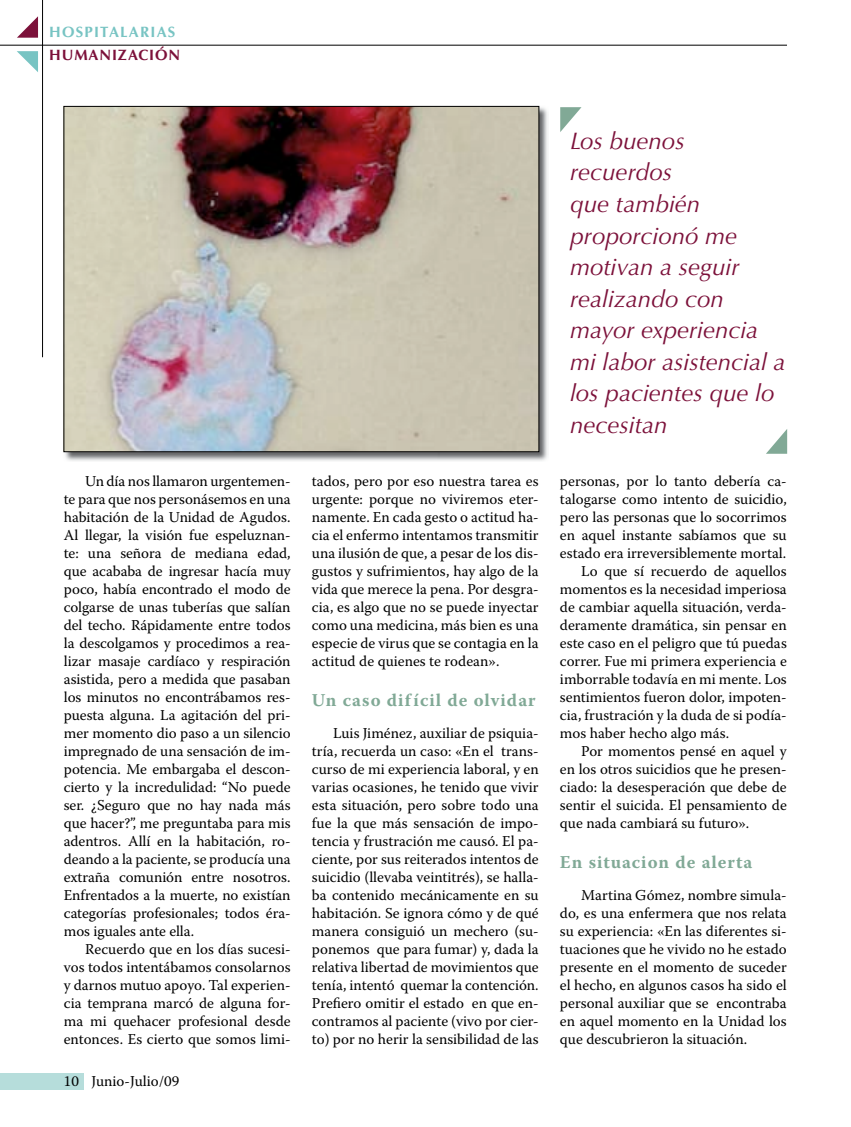
<style>
.page{position:relative;width:851px;height:1127px;background:#fff}
.page>*{position:absolute;margin:0;border:0;box-sizing:border-box;transform-origin:0 0}
.t1{font:italic 24px/31.5px "Optima LT Std";color:#7c113a}
.t2{font:700 18px "Warnock Pro";letter-spacing:.05em;color:#81a996}
.t3{font:15px/18px "Warnock Pro";color:#000;text-align:justify}
.t4{font:700 15px/23.7px "Optima LT Std";letter-spacing:.06em;color:#78c4c3}
.s1{color:#7c113a}
</style>
<div class="page">
<img style="left:63px;top:105px;width:485px;height:356px">
<img style="left:66px;top:108px;width:471px;height:342px">
<svg style="left:766px;top:429px;width:21px;height:25px"></svg>
<svg style="left:560px;top:107px;width:21px;height:25px"></svg>
<hr style="left:42px;top:0;width:1px;height:357px;background:#000">
<svg style="left:17px;top:51px;width:21px;height:21px"></svg>
<svg style="left:17px;top:16px;width:21px;height:22px"></svg>
<hr style="left:0;top:45px;width:786px;height:1px;background:#000">
<div style="left:0;top:1073px;width:84px;height:16px;background:#b6dddb"></div>
<p class="t4" style="left:49px;top:20px;width:133px">HOSPITALARIAS<br><span class="s1">HUMANIZACIÓN</span></p>
<p class="t3" style="left:85px;top:472px;width:207px">Un día nos llamaron urgentemen-</p>
<p class="t3" style="left:64px;top:490px;width:228px">te para que nos personásemos en una</p>
<p class="t3" style="left:64px;top:508px;width:228px">habitación de la Unidad de Agudos.</p>
<p class="t3" style="left:64px;top:526px;width:228px">Al llegar, la visión fue espeluznan-</p>
<p class="t3" style="left:64px;top:544px;width:228px">te: una señora de mediana edad,</p>
<p class="t3" style="left:64px;top:562px;width:228px">que acababa de ingresar hacía muy</p>
<p class="t3" style="left:64px;top:580px;width:228px">poco, había encontrado el modo de</p>
<p class="t3" style="left:64px;top:598px;width:228px">colgarse de unas tuberías que salían</p>
<p class="t3" style="left:64px;top:616px;width:228px">del techo. Rápidamente entre todos</p>
<p class="t3" style="left:64px;top:634px;width:228px">la descolgamos y procedimos a rea-</p>
<p class="t3" style="left:64px;top:652px;width:228px">lizar masaje cardíaco y respiración</p>
<p class="t3" style="left:64px;top:670px;width:228px">asistida, pero a medida que pasaban</p>
<p class="t3" style="left:64px;top:688px;width:228px">los minutos no encontrábamos res-</p>
<p class="t3" style="left:64px;top:706px;width:228px">puesta alguna. La agitación del pri-</p>
<p class="t3" style="left:64px;top:724px;width:228px">mer momento dio paso a un silencio</p>
<p class="t3" style="left:64px;top:742px;width:228px">impregnado de una sensación de im-</p>
<p class="t3" style="left:64px;top:760px;width:228px">potencia. Me embargaba el descon-</p>
<p class="t3" style="left:64px;top:778px;width:228px">cierto y la incredulidad: “No puede</p>
<p class="t3" style="left:64px;top:796px;width:228px">ser. ¿Seguro que no hay nada más</p>
<p class="t3" style="left:64px;top:814px;width:228px">que hacer?”, me preguntaba para mis</p>
<p class="t3" style="left:64px;top:832px;width:228px">adentros. Allí en la habitación, ro-</p>
<p class="t3" style="left:64px;top:850px;width:228px">deando a la paciente, se producía una</p>
<p class="t3" style="left:64px;top:868px;width:228px">extraña comunión entre nosotros.</p>
<p class="t3" style="left:64px;top:886px;width:228px">Enfrentados a la muerte, no existían</p>
<p class="t3" style="left:64px;top:904px;width:228px">categorías profesionales; todos éra-</p>
<p class="t3" style="left:64px;top:922px;width:132px">mos iguales ante ella.</p>
<p class="t3" style="left:85px;top:940px;width:207px">Recuerdo que en los días sucesi-</p>
<p class="t3" style="left:64px;top:958px;width:228px">vos todos intentábamos consolarnos</p>
<p class="t3" style="left:64px;top:976px;width:228px">y darnos mutuo apoyo. Tal experien-</p>
<p class="t3" style="left:64px;top:994px;width:228px">cia temprana marcó de alguna for-</p>
<p class="t3" style="left:64px;top:1012px;width:228px">ma mi quehacer profesional desde</p>
<p class="t3" style="left:64px;top:1030px;width:228px">entonces. Es cierto que somos limi-</p>
<p class="t3" style="left:64px;top:1072px;width:117px">10 Junio-Julio/09</p>
<p class="t3" style="left:312px;top:472px;width:228px">tados, pero por eso nuestra tarea es urgente: porque no viviremos eter&shy;namente. En cada gesto o actitud ha&shy;cia el enfermo intentamos transmitir una ilusión de que, a pesar de los dis&shy;gustos y sufrimientos, hay algo de la vida que merece la pena. Por desgra&shy;cia, es algo que no se puede inyectar como una medicina, más bien es una especie de virus que se contagia en la actitud de quienes te rodean».</p>
<p class="t2" style="left:312px;top:689px;width:225px">Un caso difícil de olvidar</p>
<p class="t3" style="left:312px;top:724px;width:228px;text-indent:21px">Luis Jiménez, auxiliar de psiquia&shy;tría, recuerda un caso: «En el trans&shy;curso de mi experiencia laboral, y en varias ocasiones, he tenido que vivir esta situación, pero sobre todo una fue la que más sensación de impo&shy;tencia y frustración me causó. El pa&shy;ciente, por sus reiterados intentos de suicidio (llevaba veintitrés), se halla&shy;ba contenido mecánicamente en su habitación. Se ignora cómo y de qué manera consiguió un mechero (su&shy;ponemos que para fumar) y, dada la relativa libertad de movimientos que tenía, intentó quemar la contención.<br>Prefiero omitir el estado en que en&shy;contramos al paciente (vivo por cier&shy;to) por no herir la sensibilidad de las</p>
<p class="t1" style="left:570px;top:125px;width:217px">Los buenos recuerdos<br>que también proporcionó me motivan a seguir realizando con mayor experiencia mi labor asistencial a los pacientes que lo necesitan</p>
<p class="t3" style="left:560px;top:472px;width:228px">personas, por lo tanto debería ca-</p>
<p class="t3" style="left:560px;top:490px;width:228px">talogarse como intento de suicidio,</p>
<p class="t3" style="left:560px;top:508px;width:228px">pero las personas que lo socorrimos</p>
<p class="t3" style="left:560px;top:526px;width:228px">en aquel instante sabíamos que su</p>
<p class="t3" style="left:560px;top:544px;width:228px">estado era irreversiblemente mortal.</p>
<p class="t3" style="left:581px;top:562px;width:207px">Lo que sí recuerdo de aquellos</p>
<p class="t3" style="left:560px;top:580px;width:228px">momentos es la necesidad imperiosa</p>
<p class="t3" style="left:560px;top:598px;width:228px">de cambiar aquella situación, verda-</p>
<p class="t3" style="left:560px;top:616px;width:228px">deramente dramática, sin pensar en</p>
<p class="t3" style="left:560px;top:634px;width:228px">este caso en el peligro que tú puedas</p>
<p class="t3" style="left:560px;top:652px;width:228px">correr. Fue mi primera experiencia e</p>
<p class="t3" style="left:560px;top:670px;width:228px">imborrable todavía en mi mente. Los</p>
<p class="t3" style="left:560px;top:688px;width:228px">sentimientos fueron dolor, impoten-</p>
<p class="t3" style="left:560px;top:706px;width:228px">cia, frustración y la duda de si podía-</p>
<p class="t3" style="left:560px;top:724px;width:171px">mos haber hecho algo más.</p>
<p class="t3" style="left:581px;top:742px;width:207px">Por momentos pensé en aquel y</p>
<p class="t3" style="left:560px;top:760px;width:228px">en los otros suicidios que he presen-</p>
<p class="t3" style="left:560px;top:778px;width:228px">ciado: la desesperación que debe de</p>
<p class="t3" style="left:560px;top:796px;width:228px">sentir el suicida. El pensamiento de</p>
<p class="t3" style="left:560px;top:814px;width:191px">que nada cambiará su futuro».</p>
<p class="t2" style="left:560px;top:851px;width:194px">En situacion de alerta</p>
<p class="t3" style="left:560px;top:886px;width:228px;text-indent:21px">Martina Gómez, nombre simula&shy;do, es una enfermera que nos relata su experiencia: «En las diferentes si&shy;tuaciones que he vivido no he estado presente en el momento de suceder el hecho, en algunos casos ha sido el personal auxiliar que se encontraba en aquel momento en la Unidad los que descubrieron la situación.</p>
</div>
